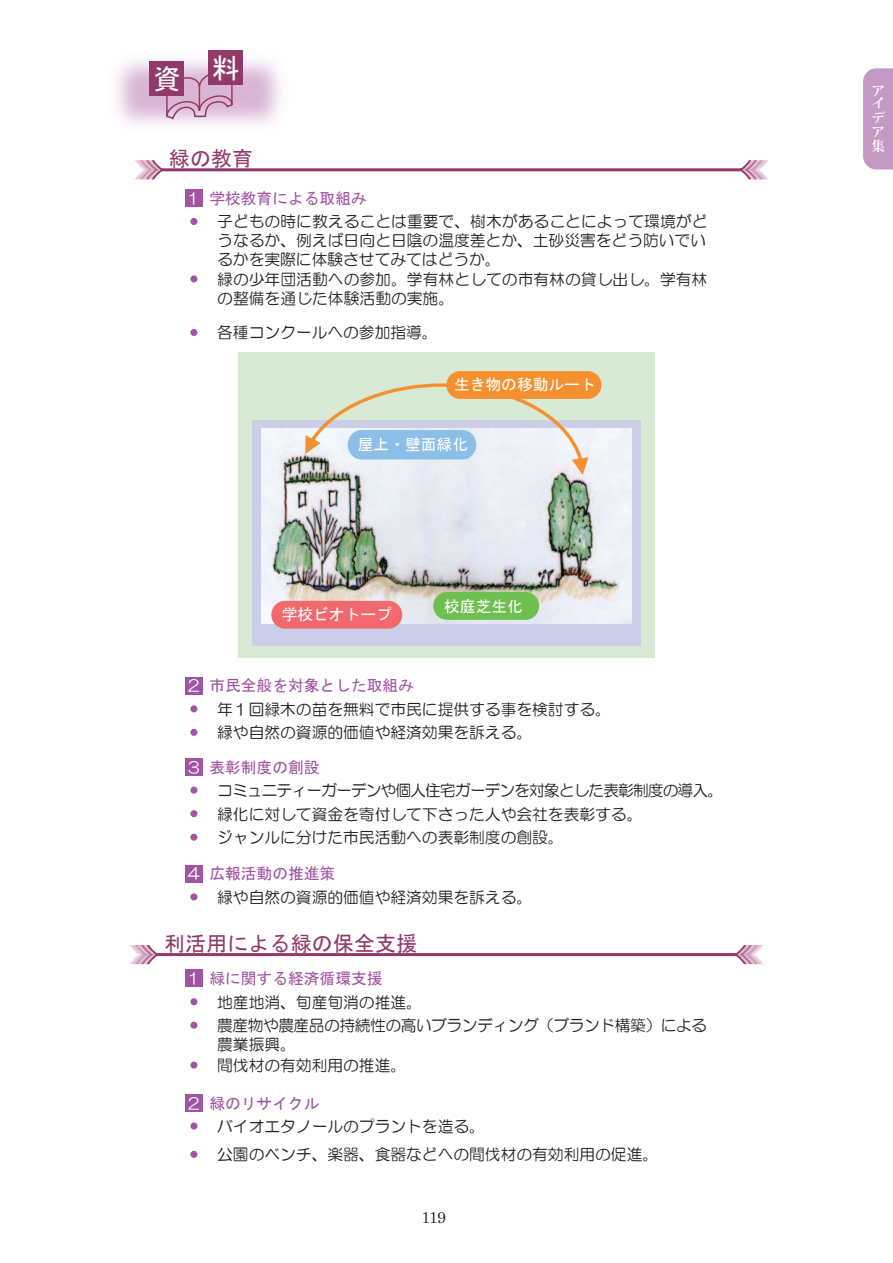
<style>
.page{position:relative;width:893px;height:1263px;background:#fff}
.page>*{position:absolute;margin:0;border:0;box-sizing:border-box;transform-origin:0 0}
.t1{font:27.9px "MS Gothic";color:#fff}
.t2{font:21px "MS Gothic";letter-spacing:.005em;color:#913a6a}
.t3{font:15.75px/23.5px "HG Maru Gothic MPRO";color:#231f20}
.t4{font:15.75px "MS Gothic";color:#a054a1}
.t5{font:15.75px/23.5px "HG Maru Gothic MPRO";letter-spacing:-.03em;color:#231f20}
.t6{font:15.75px "MS Gothic";color:#fff}
.t7{font:15.75px "Century";color:#231f20}
.t8{font:700 13.5px/14.1px "Koz Min Pro";color:#fff}
.s1{font-family:"HG Maru Gothic MPRO";color:#fff}
.s2{font-size:16.5px;color:#a054a1}
</style>
<div class="page">
<div style="left:863px;top:68px;width:30px;height:101px;background:#c599c6"></div>
<img style="left:116px;top:60px;width:165px;height:65px">
<svg style="left:165px;top:69px;width:69px;height:52px;background:#d3acc9"></svg>
<div style="left:150px;top:61px;width:34px;height:34px;background:#913a6a"></div>
<div style="left:208px;top:50px;width:35px;height:35px;background:#913a6a"></div>
<hr style="left:145px;top:168px;width:612px;height:3px;background:#913a6a">
<svg style="left:135px;top:160px;width:29px;height:19px"></svg>
<svg style="left:739px;top:160px;width:29px;height:19px"></svg>
<hr style="left:140px;top:953px;width:612px;height:3px;background:#913a6a">
<svg style="left:130px;top:945px;width:29px;height:19px"></svg>
<svg style="left:734px;top:945px;width:29px;height:19px"></svg>
<div style="left:186px;top:677px;width:17px;height:17px;background:#a054a1"></div>
<div style="left:186px;top:189px;width:17px;height:18px;background:#a054a1"></div>
<svg style="left:190px;top:218px;width:8px;height:7px"></svg>
<svg style="left:190px;top:275px;width:8px;height:8px"></svg>
<svg style="left:190px;top:329px;width:8px;height:7px"></svg>
<svg style="left:190px;top:705px;width:8px;height:8px"></svg>
<svg style="left:190px;top:728px;width:8px;height:8px"></svg>
<div style="left:186px;top:758px;width:17px;height:17px;background:#a054a1"></div>
<svg style="left:190px;top:786px;width:8px;height:8px"></svg>
<svg style="left:190px;top:810px;width:8px;height:8px"></svg>
<svg style="left:190px;top:833px;width:8px;height:8px"></svg>
<div style="left:186px;top:865px;width:17px;height:17px;background:#a054a1"></div>
<svg style="left:190px;top:893px;width:8px;height:8px"></svg>
<div style="left:186px;top:970px;width:17px;height:17px;background:#a054a1"></div>
<svg style="left:190px;top:998px;width:8px;height:8px"></svg>
<svg style="left:190px;top:1021px;width:8px;height:8px"></svg>
<svg style="left:190px;top:1061px;width:8px;height:8px"></svg>
<div style="left:186px;top:1094px;width:17px;height:17px;background:#a054a1"></div>
<svg style="left:190px;top:1122px;width:8px;height:8px"></svg>
<svg style="left:190px;top:1150px;width:8px;height:8px"></svg>
<div style="left:238px;top:352px;width:417px;height:305px;background:#d8ead3"></div>
<div style="left:252px;top:421px;width:388px;height:225px;background:#cacee7"></div>
<img style="left:262px;top:428px;width:369px;height:195px">
<div style="left:271px;top:601px;width:131px;height:28px;background:#f1696c;border-radius:14px"></div>
<div style="left:433px;top:592px;width:106px;height:28px;background:#6dbf50;border-radius:14px"></div>
<svg style="left:305px;top:383px;width:284px;height:92px"></svg>
<div style="left:446px;top:371px;width:155px;height:28px;background:#f6902f;border-radius:14px"></div>
<h1 class="t1" style="left:153px;top:59px;width:88px">資 料</h1>
<h2 class="t2" style="left:169px;top:148px;width:86px">緑の教育</h2>
<p class="t4" style="left:186px;top:190px;width:183px"><span class="s1">１</span>学校教育による取組み</p>
<p class="t3" style="left:186px;top:210px;width:523px"><span class="s2">・</span> 子どもの時に教えることは重要で、樹木があることによって環境がど</p>
<p class="t3" style="left:217px;top:229px;width:490px">うなるか、例えば日向と日陰の温度差とか、土砂災害をどう防いでい</p>
<p class="t3" style="left:217px;top:248px;width:285px">るかを実際に体験させてみてはどうか。</p>
<p class="t3" style="left:186px;top:267px;width:523px"><span class="s2">・</span> 緑の少年団活動への参加。学有林としての市有林の貸し出し。学有林</p>
<p class="t3" style="left:217px;top:286px;width:238px">の整備を通じた体験活動の実施。</p>
<p class="t3" style="left:186px;top:321px;width:253px"><span class="s2">・</span> 各種コンクールへの参加指導。</p>
<p class="t6" style="left:454px;top:377px;width:143px">生き物の移動ルート</p>
<p class="t6" style="left:358px;top:437px;width:112px">屋上・壁面緑化</p>
<p class="t6" style="left:282px;top:607px;width:112px">学校ビオトープ</p>
<p class="t4" style="left:186px;top:678px;width:230px"><span class="s1">２</span>市民全般を対象とした取組み</p>
<p class="t6" style="left:444px;top:598px;width:80px">校庭芝生化</p>
<p class="t3" style="left:186px;top:697px;width:427px"><span class="s2">・</span> 年１回緑木の苗を無料で市民に提供する事を検討する。<span class="s2">・</span> 緑や自然の資源的価値や経済効果を訴える。</p>
<p class="t4" style="left:186px;top:759px;width:135px"><span class="s1">３</span>表彰制度の創設</p>
<p class="t3" style="left:186px;top:778px;width:539px"><span class="s2">・</span> コミュニティーガーデンや個人住宅ガーデンを対象とした表彰制度の導入。<span class="s2">・</span> 緑化に対して資金を寄付して下さった人や会社を表彰する。<br><span class="s2">・</span> ジャンルに分けた市民活動への表彰制度の創設。</p>
<p class="t4" style="left:186px;top:866px;width:151px"><span class="s1">４</span>広報活動の推進策</p>
<p class="t3" style="left:186px;top:885px;width:348px"><span class="s2">・</span> 緑や自然の資源的価値や経済効果を訴える。</p>
<h2 class="t2" style="left:164px;top:933px;width:255px">利活用による緑の保全支援</h2>
<p class="t4" style="left:186px;top:971px;width:198px"><span class="s1">１</span>緑に関する経済循環支援</p>
<p class="t5" style="left:186px;top:990px;width:523px"><span class="s2">・</span> 地産地消、旬産旬消の推進。<br><span class="s2">・</span> 農産物や農産品の持続性の高いブランディング（ブランド構築）による</p>
<p class="t3" style="left:186px;top:1034px;width:222px;line-height:21px;text-indent:32px">農業振興。<br><span class="s2">・</span> 間伐材の有効利用の推進。</p>
<p class="t4" style="left:186px;top:1095px;width:135px"><span class="s1">２</span>緑のリサイクル</p>
<p class="t3" style="left:186px;top:1112px;width:474px;line-height:28.5px"><span class="s2">・</span> バイオエタノールのプラントを造る。<br><span class="s2">・</span> 公園のベンチ、楽器、食器などへの間伐材の有効利用の促進。</p>
<p class="t7" style="left:421px;top:1204px;width:26px">119</p>
<p class="t8" style="left:871px;top:84px;width:14px;line-height:12.5px">アイ</p>
<p class="t8" style="left:871px;top:110px;width:15px;text-align:justify">デア集</p>
</div>
